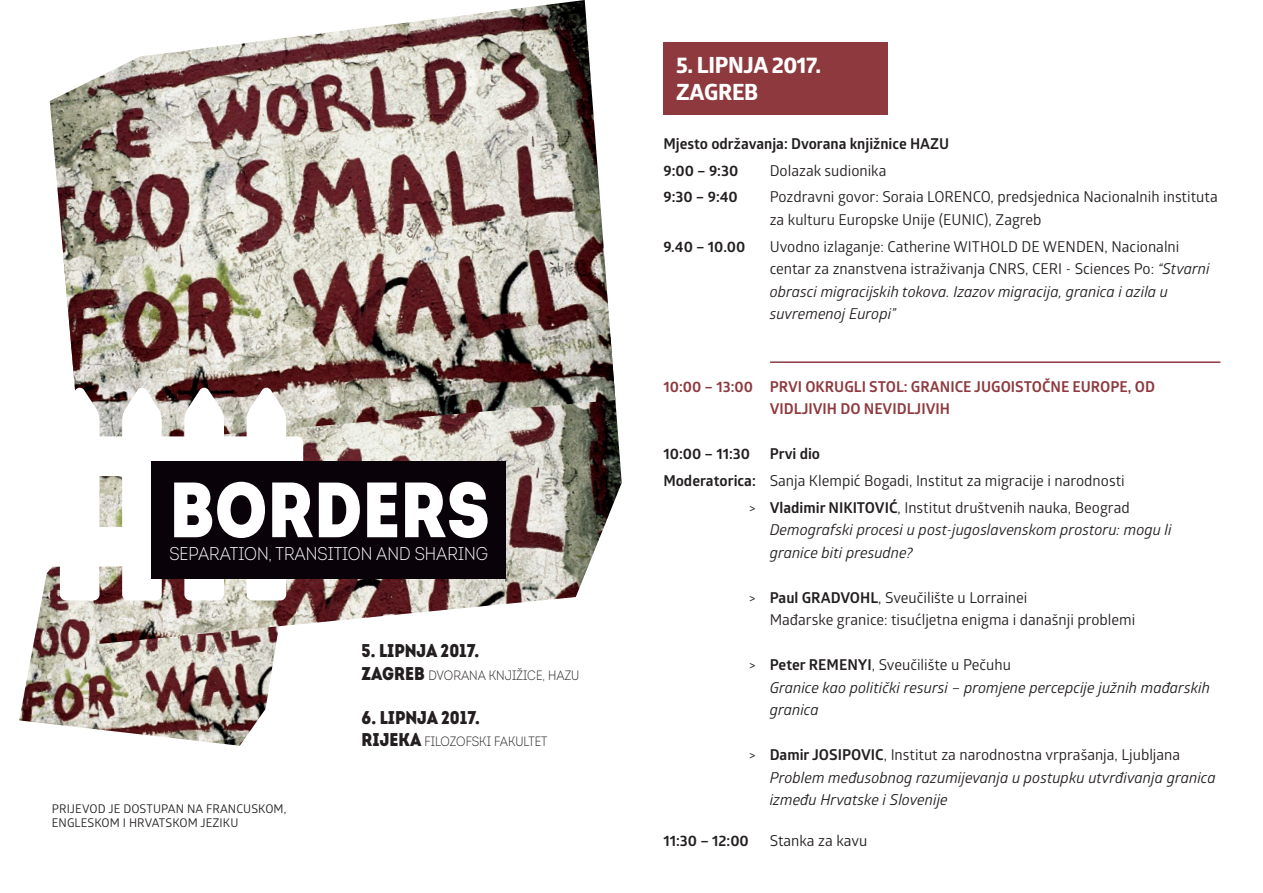
<style>
.page{position:relative;width:1263px;height:893px;background:#fff}
.page>*{position:absolute;margin:0;border:0;box-sizing:border-box;transform-origin:0 0}
.t1{font:78.15px "Intro Cond Black Free";color:#fff}
.t2{font:700 22.35px/26.1px "Globerx";letter-spacing:-.01em;color:#fff}
.t3{font:18.45px "Intro Cond Light Free";color:#fff}
.t4{font:18.45px "Intro Cond Black Free";color:#231f20}
.t5{font:15px/22.5px "Glober";color:#231f20}
.t6{font:italic 15px/22.5px "Glober";color:#231f20}
.t7{font:700 15px/26.7px "Glober";color:#231f20}
.t8{font:700 15px/22.5px "Glober";color:#8e393e}
.t9{font:13.5px "Intro Cond Light Free";color:#231f20}
.t10{font:12px/13.5px "Glober";letter-spacing:.01em;color:#231f20}
.s1{font-family:"Intro Cond Black Free";font-size:18.45px}
.s2{font-weight:400}
.s3{font-weight:700}
.s4{font-style:normal}
.s5{font-weight:700;font-style:normal}
</style>
<div class="page">
<img style="left:19px;top:594px;width:257px;height:152px">
<img style="left:64px;top:396px;width:558px;height:248px">
<img style="left:50px;top:0;width:565px;height:447px">
<svg style="left:43px;top:388px;width:260px;height:212px"></svg>
<div style="left:151px;top:461px;width:355px;height:118px;background:#090208"></div>
<div style="left:663px;top:43px;width:225px;height:72px;background:#8e393e"></div>
<hr style="left:770px;top:361px;width:450px;height:2px;background:#8e393e">
<h1 class="t1" style="left:169px;top:457px;width:322px">BORDERS</h1>
<p class="t3" style="left:169px;top:542px;width:320px">SEPARATION, TRANSITION AND SHARING</p>
<p class="t10" style="left:52px;top:802px;width:236px">Prijevod je dostupan na francuskom, engleskom i hrvatskom jeziku</p>
<p class="t4" style="left:362px;top:638px;width:119px">5. LIPNJA 2017.</p>
<p class="t9" style="left:362px;top:667px;width:219px"><span class="s1">ZAGREB</span> DVORANA KNJIŽICE, HAZU</p>
<p class="t4" style="left:362px;top:705px;width:120px">6. LIPNJA 2017.</p>
<p class="t9" style="left:362px;top:733px;width:187px"><span class="s1">RIJEKA</span> FILOZOFSKI FAKULTET</p>
<h2 class="t2" style="left:676px;top:52px;width:147px">5. LIPNJA 2017.<br>ZAGREB</h2>
<p class="t7" style="left:663px;top:130px;width:287px">Mjesto održavanja: Dvorana knjižnice HAZU<br>9:00 – 9:30 <span class="s2">Dolazak sudionika<br></span>9:30 – 9:40</p>
<p class="t5" style="left:770px;top:185px;width:168px">Pozdravni govor: Soraia LORENCO</p>
<p class="t5" style="left:990px;top:185px;width:229px">, predsjednica Nacionalnih instituta</p>
<p class="t5" style="left:770px;top:208px;width:183px">za kulturu Europske U nije (EUNIC</p>
<p class="t5" style="left:984px;top:208px;width:59px">), Zagreb</p>
<p class="t5" style="left:663px;top:234px;width:314px"><span class="s3">9.40 – 10.00</span> Uvodno izlaganje: Catherine WITHOLD</p>
<p class="t5" style="left:1021px;top:234px;width:46px">DE WENDEN</p>
<p class="t5" style="left:1104px;top:234px;width:76px">, Nacionalni</p>
<p class="t5" style="left:770px;top:257px;width:229px">centar za znanstvena istraživanja CNRS</p>
<p class="t5" style="left:1025px;top:257px;width:15px">, CERI</p>
<p class="t6" style="left:770px;top:257px;width:442px;text-indent:296px"><span class="s4">- Sciences Po:</span> “Stvarni obrasci migracijskih tokova. Izazov migracija, granica i azila u suvremenoj Europi”</p>
<p class="t8" style="left:770px;top:375px;width:387px;text-indent:-106px">10:00 – 13:00 PRVI OKRUGLI STOL: GRANICE JUGOISTOČNE EUROPE, OD<br>VIDLJIVIH DO NEVIDLJIVIH</p>
<p class="t7" style="left:663px;top:440px;width:88px">10:00 – 11:30</p>
<p class="t7" style="left:770px;top:440px;width:52px">Prvi dio</p>
<p class="t5" style="left:663px;top:469px;width:463px"><span class="s3">Moderatorica:</span> Sanja Klempić Bogadi, I nstitut za migracije i narodnosti</p>
<p class="t5" style="left:749px;top:496px;width:382px">&gt; <span class="s3">Vladimir NIKITOVIĆ</span>, I nstitut društvenih nauka, Beograd</p>
<p class="t6" style="left:770px;top:518px;width:404px">Demografski procesi u post-jugoslavenskom prostoru: mogu li granice biti presudne?</p>
<p class="t5" style="left:749px;top:586px;width:280px">&gt; <span class="s3">Paul GRADVOHL</span>, Sveučilište u Lorrainei<br>M</p>
<p class="t5" style="left:782px;top:608px;width:355px">ađarske granice: tisućljetna enigma i današnji problemi</p>
<p class="t6" style="left:770px;top:653px;width:442px;text-indent:-21px"><span class="s4">&gt;</span> <span class="s5">Peter REMENYI</span><span class="s4">, Sveučilište u Pečuhu<br></span>Granice kao politički resursi – promjene percepcije južnih mađarskih granica</p>
<p class="t6" style="left:770px;top:743px;width:447px;text-indent:-21px"><span class="s4">&gt;</span> <span class="s5">Damir JOSIPOVIC</span><span class="s4">, I nstitut za narodnostna vrprašanja, Ljubljana<br></span>Problem međusobnog razumijevanja u postupku utvrđivanja granica između Hrvatske i Slovenije</p>
<p class="t5" style="left:663px;top:829px;width:205px"><span class="s3">11:30 – 12:00</span> Stanka za kavu</p>
</div>
